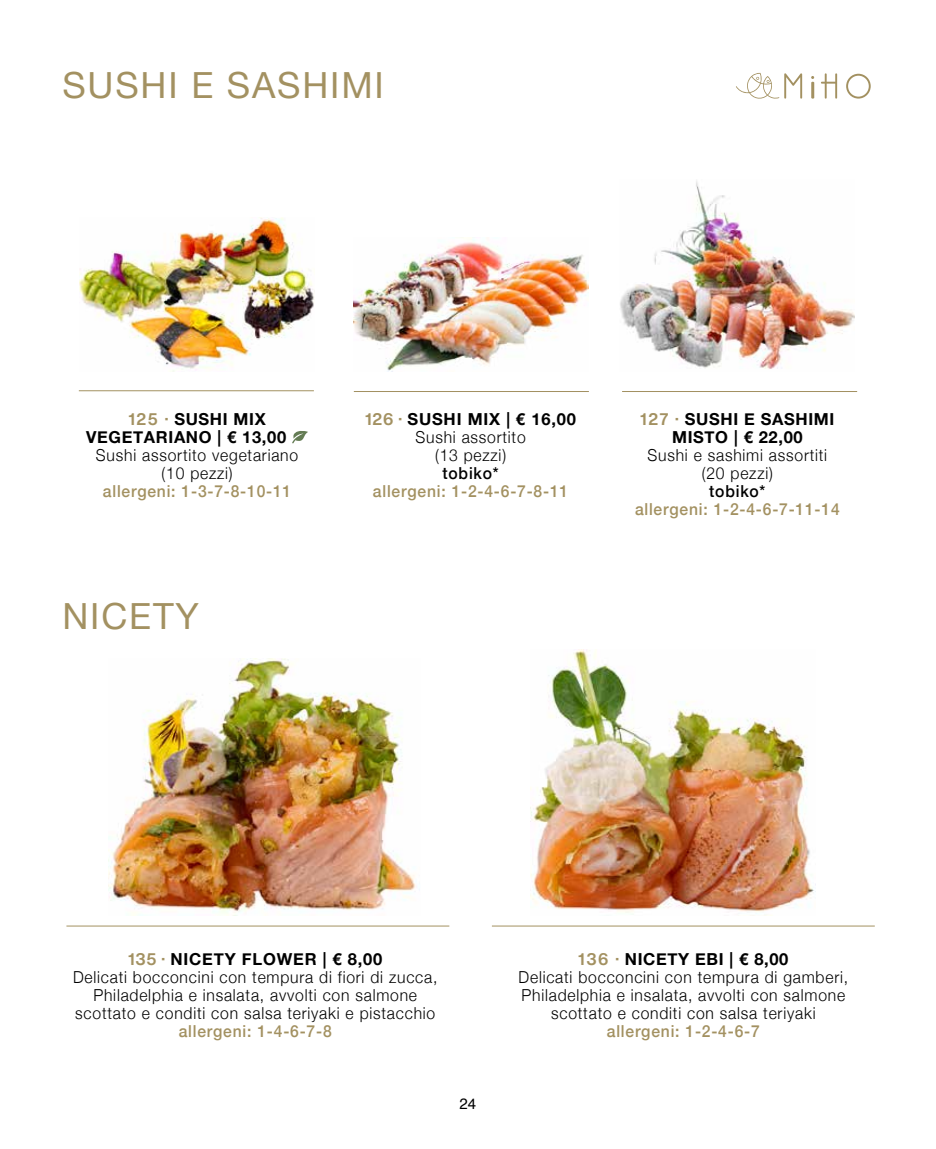
<style>
.page{position:relative;width:936px;height:1149px;background:#fff}
.page>*{position:absolute;margin:0;border:0;box-sizing:border-box;transform-origin:0 0}
.t1{font:36px "Helvetica Neue";letter-spacing:.05em;color:#a39161}
.t2{font:300 16.5px/18px "Helvetica Neue";letter-spacing:.05em;color:#000;text-align:center;scale:.95 1}
.t3{font:500 16.5px "Helvetica Neue";letter-spacing:.05em;color:#a39161;scale:.95 1}
.t4{font:700 16.5px/18px "Helvetica Neue";letter-spacing:.04em;color:#000;text-align:center}
.t5{font:500 16.5px "Helvetica Neue";letter-spacing:.05em;color:#000;scale:.95 1}
.t6{font:15px "Helvetica";color:#000}
.s1{font-family:"Helvetica Now Display";color:#a39161}
.s2{font-family:"Helvetica Now Display";font-weight:700;color:#a39161}
.s3{font-weight:700}
</style>
<div class="page">
<hr style="left:811px;top:82px;width:3px;height:17px;background:#a39161">
<svg style="left:821px;top:73px;width:16px;height:26px"></svg>
<svg style="left:846px;top:74px;width:24px;height:25px"></svg>
<svg style="left:736px;top:73px;width:66px;height:26px"></svg>
<svg style="left:292px;top:431px;width:16px;height:12px"></svg>
<img style="left:353px;top:237px;width:235px;height:134px">
<img style="left:620px;top:180px;width:234px;height:189px">
<img style="left:80px;top:218px;width:234px;height:153px">
<hr style="left:354px;top:391px;width:235px;height:1px;background:#a39161">
<hr style="left:622px;top:391px;width:235px;height:1px;background:#a39161">
<hr style="left:79px;top:390px;width:235px;height:1px;background:#a39161">
<img style="left:108px;top:658px;width:308px;height:257px">
<img style="left:531px;top:649px;width:283px;height:265px">
<hr style="left:66px;top:925px;width:383px;height:1px;background:#a39161">
<hr style="left:492px;top:925px;width:382px;height:1px;background:#a39161">
<h1 class="t1" style="left:62px;top:59px;width:323px">SUSHI E SASHIMI</h1>
<p class="t4" style="left:86px;top:411px;width:201px;text-align:left;text-indent:42px"><span class="s1">125 ·</span> SUSHI MIX<br>VEGETARIANO | € 13,00</p>
<p class="t2" style="left:96px;top:445px;width:214px">Sushi assortito vegetariano (10 pezzi)</p>
<p class="t3" style="left:103px;top:478px;width:200px">allergeni: 1-3-7-8-10-11</p>
<h1 class="t1" style="left:62px;top:589px;width:138px">NICETY</h1>
<p class="t2" style="left:365px;top:409px;width:223px"><span class="s2">126 ·</span> <span class="s3">SUSHI MIX | € 16,00<br></span>Sushi assortito<br>(13 pezzi)</p>
<p class="t5" style="left:442px;top:460px;width:61px">tobiko*</p>
<p class="t3" style="left:373px;top:478px;width:207px">allergeni: 1-2-4-6-7-8-11</p>
<p class="t4" style="left:640px;top:411px;width:195px"><span class="s1">127 ·</span> SUSHI E SASHIMI<br>MISTO | € 22,00</p>
<p class="t2" style="left:647px;top:445px;width:191px">Sushi e sashimi assortiti (20 pezzi)</p>
<p class="t5" style="left:709px;top:478px;width:61px">tobiko*</p>
<p class="t3" style="left:635px;top:496px;width:217px">allergeni: 1-2-4-6-7-11-14</p>
<p class="t2" style="left:73px;top:948px;width:385px"><span class="s2">135 ·</span> <span class="s3">NICETY FLOWER | € 8,00<br></span>Delicati bocconcini con tempura di fiori di zucca, Philadelphia e insalata, avvolti con salmone scottato e conditi con salsa teriyaki e pistacchio</p>
<p class="t3" style="left:179px;top:1017px;width:162px">allergeni: 1-4-6-7-8</p>
<p class="t6" style="left:459px;top:1091px;width:18px">24</p>
<p class="t2" style="left:518px;top:948px;width:348px"><span class="s2">136 ·</span> <span class="s3">NICETY EBI | € 8,00<br></span>Delicati bocconcini con tempura di gamberi, Philadelphia e insalata, avvolti con salmone scottato e conditi con salsa teriyaki</p>
<p class="t3" style="left:607px;top:1017px;width:162px">allergeni: 1-2-4-6-7</p>
</div>
